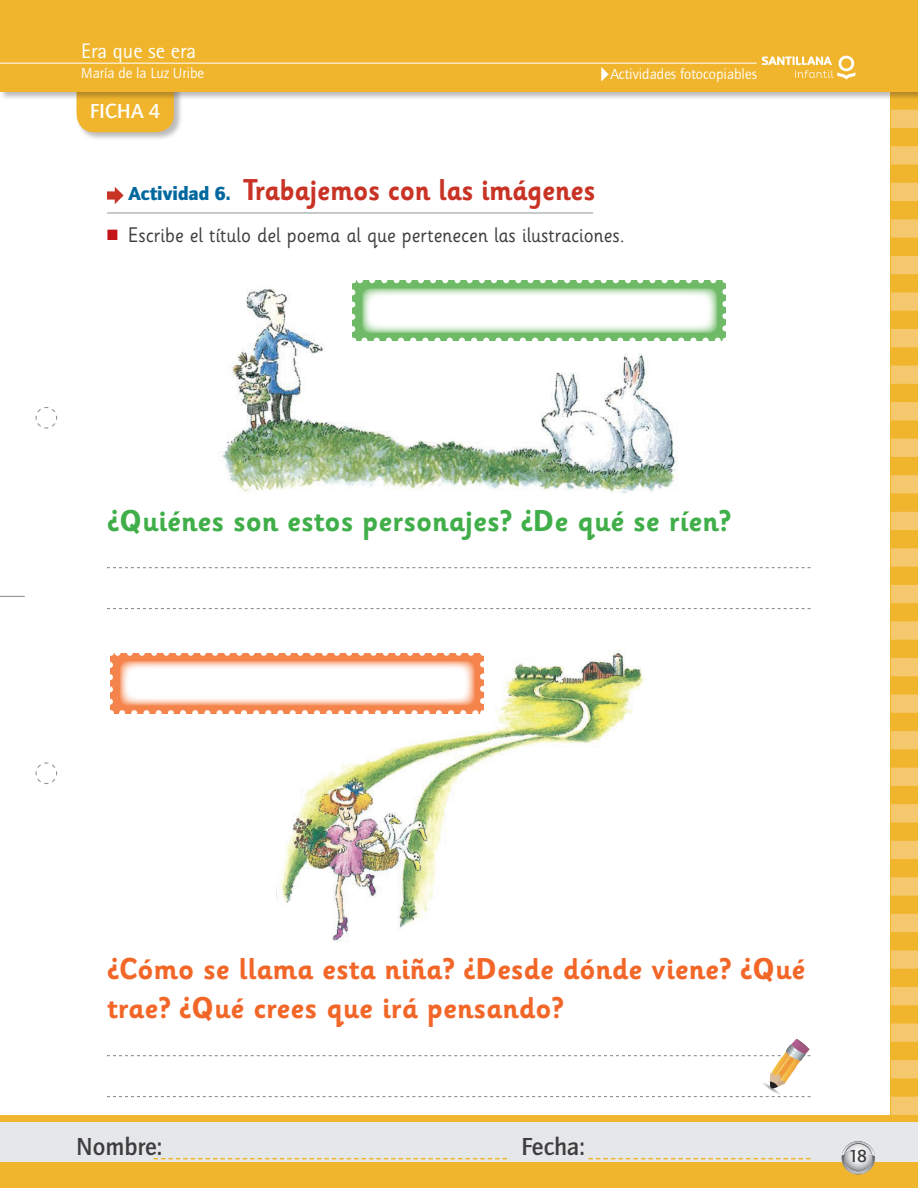
<style>
.page{position:relative;width:918px;height:1188px;background:#fff}
.page>*{position:absolute;margin:0;border:0;box-sizing:border-box;transform-origin:0 0}
.t1{font:700 30px/39px "Sassoon Infant Std";color:#f26628;scale:.95 1}
.t2{font:700 30px "Sassoon Infant Std";color:#40ae49;scale:.95 1}
.t3{font:700 30px "Sassoon Infant Std";letter-spacing:-.01em;color:#c93325;scale:.9 1}
.t4{font:500 25.5px "Quay Sans ITC Std";color:#3e3e3f}
.t5{font:21px "Sassoon Infant Std";color:#3e3e3f;scale:.95 1}
.t6{font:21px "Rotis Sans Serif Std";color:#fff}
.t7{font:500 21px "Quay Sans ITC Std";color:#fff}
.t8{font:500 18px "Quay Sans ITC Std";color:#3e3e3f}
.t9{font:15px "Quay Sans ITC Std";color:#fff}
.s1{font-family:"Quay Sans ITC Std";font-weight:900;font-size:19.5px;color:#00689e}
.s2{color:#c4121a}
</style>
<div class="page">
<div style="left:76px;top:62px;width:107px;height:79px;background:#231f20;opacity:.3"></div>
<div style="left:77px;top:63px;width:97px;height:69px;background:#f1b52d;border-radius:18px"></div>
<svg style="left:891px;top:101px;width:27px;height:1014px;background:#f2be4d"></svg>
<div style="left:0;top:0;width:918px;height:101px;background:#231f20;opacity:.3"></div>
<div style="left:0;top:0;width:918px;height:92px;background:#f1b52d"></div>
<svg style="left:761px;top:55px;width:94px;height:24px"></svg>
<hr style="left:0;top:63px;width:757px;height:1px;background:#fff">
<svg style="left:35px;top:407px;width:23px;height:22px"></svg>
<svg style="left:35px;top:762px;width:23px;height:23px"></svg>
<svg style="left:0;top:596px;width:25px;height:1px"></svg>
<div style="left:0;top:1115px;width:918px;height:73px;background:#f1b52d"></div>
<div style="left:0;top:1123px;width:918px;height:39px;background:#e6e7e9"></div>
<svg style="left:154px;top:1158px;width:353px;height:1px"></svg>
<svg style="left:588px;top:1158px;width:223px;height:1px"></svg>
<svg style="left:842px;top:1141px;width:33px;height:34px"></svg>
<svg style="left:842px;top:1141px;width:33px;height:32px"></svg>
<svg style="left:601px;top:67px;width:8px;height:14px"></svg>
<svg style="left:107px;top:187px;width:17px;height:17px"></svg>
<img style="left:276px;top:650px;width:370px;height:292px">
<img style="left:222px;top:288px;width:456px;height:206px">
<hr style="left:107px;top:213px;width:486px;height:1px;background:#939598">
<svg style="left:107px;top:567px;width:704px;height:1px"></svg>
<svg style="left:107px;top:608px;width:704px;height:1px"></svg>
<svg style="left:107px;top:1038px;width:704px;height:59px"></svg>
<div style="left:352px;top:280px;width:373px;height:61px;background:#6eba66"></div>
<svg style="left:364px;top:338px;width:355px;height:6px"></svg>
<svg style="left:349px;top:292px;width:6px;height:52px"></svg>
<svg style="left:722px;top:280px;width:4px;height:48px"></svg>
<svg style="left:352px;top:280px;width:361px;height:3px"></svg>
<svg style="left:362px;top:288px;width:355px;height:45px;background:#ebf5ea"></svg>
<div style="left:110px;top:653px;width:373px;height:60px;background:#f5844c"></div>
<svg style="left:122px;top:710px;width:355px;height:6px"></svg>
<svg style="left:110px;top:665px;width:3px;height:48px"></svg>
<svg style="left:480px;top:650px;width:6px;height:51px"></svg>
<svg style="left:110px;top:650px;width:361px;height:6px"></svg>
<svg style="left:120px;top:661px;width:355px;height:45px;background:#fdece4"></svg>
<p class="t6" style="left:81px;top:38px;width:117px">Era que se era</p>
<p class="t9" style="left:81px;top:64px;width:124px">María de la Luz Uribe</p>
<p class="t7" style="left:90px;top:98px;width:72px">FICHA 4</p>
<p class="t9" style="left:610px;top:65px;width:148px">Actividades fotocopiables</p>
<p class="t3" style="left:129px;top:171px;width:520px"><span class="s1">Actividad 6.</span> Trabajemos con las imágenes</p>
<p class="t5" style="left:107px;top:222px;width:547px"><span class="s2">■</span> Escribe el título del poema al que pertenecen las ilustraciones.</p>
<p class="t2" style="left:107px;top:502px;width:658px">¿Quiénes son estos personajes? ¿De qué se ríen?</p>
<p class="t1" style="left:107px;top:950px;width:737px">¿Cómo se llama esta niña? ¿Desde dónde viene? ¿Qué trae? ¿Qué crees que irá pensando?</p>
<p class="t4" style="left:76px;top:1132px;width:87px">Nombre:</p>
<p class="t4" style="left:521px;top:1132px;width:65px">Fecha:</p>
<p class="t8" style="left:849px;top:1146px;width:20px">18</p>
</div>
